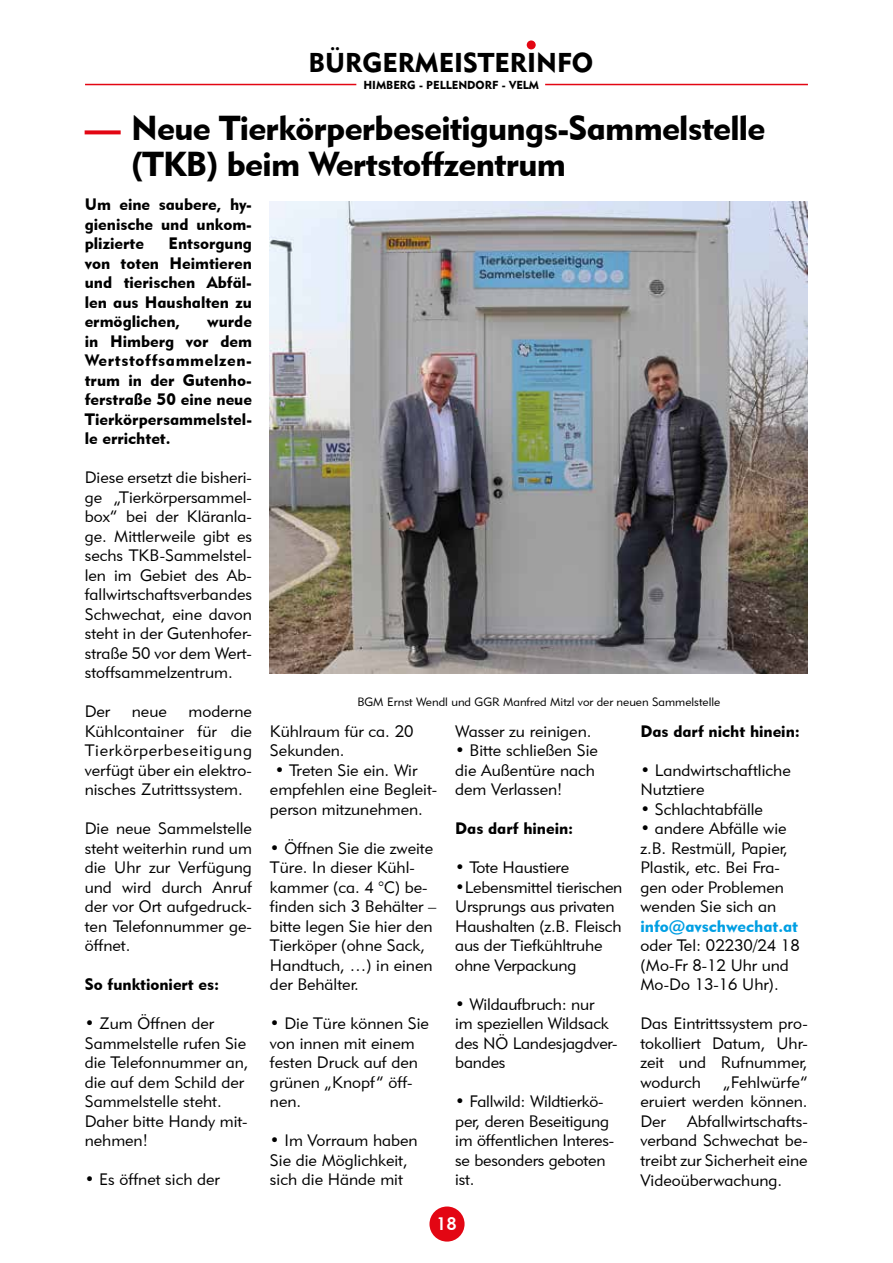
<style>
.page{position:relative;width:893px;height:1263px;background:#fff}
.page>*{position:absolute;margin:0;border:0;box-sizing:border-box;transform-origin:0 0}
.t1{font:34.5px/36px "Geometric 415 BT Black A";letter-spacing:-.02em;color:#000}
.t2{font:27px "Geometric 415 BT Black A";color:#000}
.t3{font:18px "Geometric 415 BT Medium A";color:#fff}
.t4{font:16.5px/19.5px "Geometric 415 BT Lite A";color:#000}
.t5{font:16.5px/19.5px "Geometric 415 BT Black A";color:#000;text-align:justify}
.t6{font:16.5px "Geometric 415 BT Black A";color:#009fe3}
.t7{font:12px "Geometric 415 BT Lite A";color:#000}
.t8{font:11.55px "Geometric 415 BT Black A";color:#000}
.s1{font-size:36px;color:#e30613}
</style>
<div class="page">
<div style="left:527px;top:40px;width:9px;height:9px;background:#e30613;border-radius:50%"></div>
<hr style="left:85px;top:84px;width:271px;height:1px;background:#e30613">
<hr style="left:545px;top:84px;width:263px;height:1px;background:#e30613">
<div style="left:429px;top:1206px;width:36px;height:35px;background:#e30613;border-radius:50%"></div>
<img style="left:270px;top:202px;width:537px;height:472px">
<h2 class="t2" style="left:309px;top:47px;width:286px">BÜRGERMEISTERINFO</h2>
<p class="t8" style="left:363px;top:78px;width:177px">HIMBERG - PELLENDORF - VELM</p>
<h1 class="t1" style="left:131px;top:110px;width:636px;text-indent:-46px"><span class="s1">—</span> Neue Tierkörperbeseitigungs-Sammelstelle (TKB) beim Wertstoffzentrum</h1>
<p class="t5" style="left:85px;top:194px;width:169px">Um eine saubere, hy&shy;gienische und unkom&shy;plizierte</p>
<p class="t5" style="left:85px;top:233px;width:169px;text-indent:84px">Entsorgung von toten Heimtieren und tierischen Abfäl&shy;len aus Haushalten zu ermöglichen,</p>
<p class="t5" style="left:85px;top:311px;width:169px;text-indent:122px">wurde in Himberg vor dem Wertstoffsammelzen&shy;trum in der Gutenho&shy;ferstraße 50 eine neue Tierkörpersammelstel&shy;le errichtet.</p>
<p class="t4" style="left:85px;top:467px;width:169px;text-align:justify">Diese ersetzt die bisheri&shy;ge „Tierkörpersammel&shy;box“ bei der Kläranla&shy;ge. Mittlerweile gibt es sechs TKB-Sammelstel&shy;len im Gebiet des Ab&shy;fallwirtschaftsverbandes Schwechat, eine davon steht in der Gutenhofer&shy;straße 50 vor dem Wert&shy;stoffsammelzentrum.</p>
<p class="t4" style="left:85px;top:701px;width:27px">Der</p>
<p class="t4" style="left:132px;top:701px;width:36px">neue</p>
<p class="t4" style="left:85px;top:701px;width:169px;text-align:justify;text-indent:104px">moderne Kühlcontainer für die Tierkörperbeseitigung verfügt über ein elektro&shy;nisches Zutrittssystem.</p>
<p class="t4" style="left:85px;top:818px;width:169px;text-align:justify">Die neue Sammelstelle steht weiterhin rund um die Uhr zur Verfügung und wird durch Anruf der vor Ort aufgedruck&shy;ten Telefonnummer ge&shy;öffnet.</p>
<p class="t5" style="left:85px;top:974px;width:136px">So funktioniert es:</p>
<p class="t4" style="left:85px;top:1013px;width:165px">• Zum Öffnen der<br>Sammelstelle rufen Sie die Telefonnummer an, die auf dem Schild der<br>Sammelstelle steht.<br>Daher bitte Handy mit&shy;nehmen!</p>
<p class="t4" style="left:85px;top:1169px;width:137px">• Es öffnet sich der</p>
<p class="t7" style="left:357px;top:694px;width:364px">BGM Ernst Wendl und GGR Manfred Mitzl vor der neuen Sammelstelle</p>
<p class="t4" style="left:270px;top:721px;width:145px">Kühlraum für ca. 20<br>Sekunden.</p>
<p class="t4" style="left:270px;top:760px;width:169px">• Treten Sie ein. Wir empfehlen eine Begleit&shy;person mitzunehmen.</p>
<p class="t4" style="left:270px;top:838px;width:168px">• Öffnen Sie die zweite<br>Türe. In dieser Kühl&shy;kammer (ca. 4 °C) be&shy;finden sich 3 Behälter – bitte legen Sie hier den<br>Tierköper (ohne Sack,<br>Handtuch, …) in einen der Behälter.</p>
<p class="t4" style="left:270px;top:1013px;width:160px">• Die Türe können Sie von innen mit einem festen Druck auf den grünen „Knopf“ öff&shy;nen.</p>
<p class="t4" style="left:270px;top:1130px;width:149px">• Im Vorraum haben<br>Sie die Möglichkeit, sich die Hände mit</p>
<p class="t4" style="left:455px;top:721px;width:138px">Wasser zu reinigen.</p>
<p class="t4" style="left:455px;top:740px;width:144px">• Bitte schließen Sie die Außentüre nach dem Verlassen!</p>
<p class="t5" style="left:455px;top:818px;width:120px">Das darf hinein:</p>
<p class="t4" style="left:455px;top:857px;width:116px">• Tote Haustiere</p>
<p class="t4" style="left:455px;top:877px;width:169px">•Lebensmittel tierischen<br>Ursprungs aus privaten<br>Haushalten (z.B. Fleisch aus der Tiefkühltruhe ohne Verpackung</p>
<p class="t4" style="left:455px;top:994px;width:164px">• Wildaufbruch: nur<br>im speziellen Wildsack des NÖ Landesjagdver&shy;bandes</p>
<p class="t4" style="left:455px;top:1092px;width:160px">• Fallwild: Wildtierkö&shy;per, deren Beseitigung im öffentlichen Interes&shy;se besonders geboten ist.</p>
<p class="t3" style="left:436px;top:1213px;width:22px">18</p>
<p class="t5" style="left:640px;top:721px;width:161px">Das darf nicht hinein:</p>
<p class="t4" style="left:640px;top:760px;width:152px">• Landwirtschaftliche<br>Nutztiere</p>
<p class="t4" style="left:640px;top:799px;width:124px">• Schlachtabfälle</p>
<p class="t4" style="left:640px;top:819px;width:149px">• andere Abfälle wie z.B. Restmüll, Papier,<br>Plastik, etc. Bei Fra&shy;gen oder Problemen wenden Sie sich an</p>
<p class="t6" style="left:640px;top:916px;width:159px">info@avschwechat.at</p>
<p class="t4" style="left:640px;top:936px;width:161px">oder Tel: 02230/24 18 (Mo-Fr 8-12 Uhr und<br>Mo-Do 13-16 Uhr).</p>
<p class="t4" style="left:640px;top:1014px;width:169px;text-align:justify">Das Eintrittssystem pro&shy;tokolliert Datum, Uhr&shy;zeit und Rufnummer, wodurch</p>
<p class="t4" style="left:640px;top:1072px;width:169px;text-align:justify;text-indent:83px">„Fehlwürfe“ eruiert werden können.<br>Der</p>
<p class="t4" style="left:640px;top:1111px;width:169px;text-align:justify;text-indent:47px">Abfallwirtschafts&shy;verband Schwechat be&shy;treibt zur Sicherheit eine Videoüberwachung.</p>
</div>
